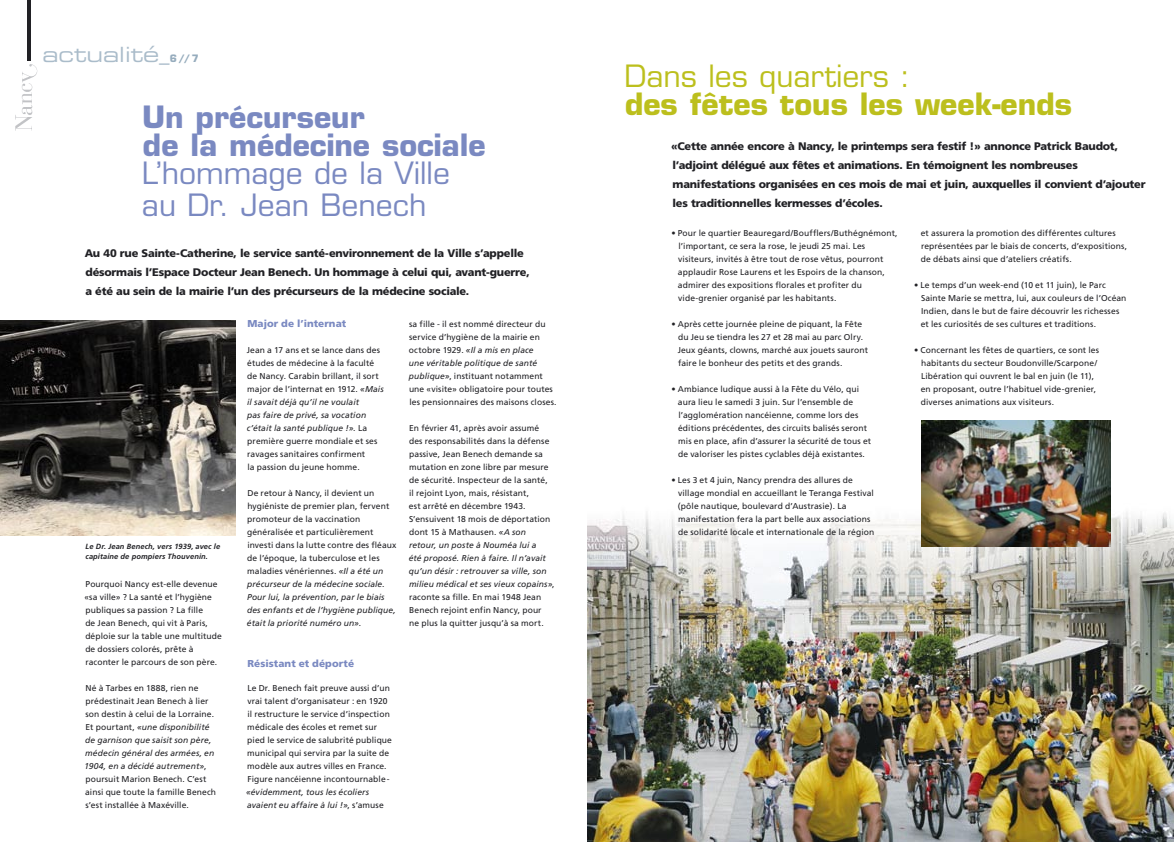
<style>
.page{position:relative;width:1174px;height:842px;background:#fff}
.page>*{position:absolute;margin:0;border:0;box-sizing:border-box;transform-origin:0 0}
.t1{font:30px/32px "Eurostile";color:#7a89c1}
.t2{font:700 30px/28px "Eurostile";color:#7a89c1}
.t3{font:700 30px "Eurostile";color:#bcbf1d}
.t4{font:30px "Eurostile";color:#bcbf1d}
.t5{font:21px "Eurostile Extended Two";color:#aabcca}
.t6{font:900 11px/19px "Frutiger";letter-spacing:-.02em;color:#212125}
.t7{font:900 10px "Frutiger";letter-spacing:.005em;color:#7a89c1}
.t8{font:8.5px/13px "Frutiger";letter-spacing:.01em;color:#212125}
.t9{font:italic 8.5px/13px "Frutiger";letter-spacing:.01em;color:#212125}
.t10{font:italic 700 7.5px/10px "Frutiger";letter-spacing:.015em;color:#212125}
.s1{font-family:"Eurostile";font-stretch:condensed;color:#96acbd}
.s2{font-family:"Eurostile";font-weight:700;font-size:10px;color:#96acbd}
.s3{font-style:italic}
.s4{font-style:normal}
</style>
<div class="page">
<hr style="left:27px;top:0;width:3px;height:61px;background:#212125">
<img style="left:15px;top:58px;width:23px;height:73px">
<div style="left:14px;top:82px;width:7px;height:25px;background:#fff"></div>
<img style="left:587px;top:455px;width:587px;height:387px">
<img style="left:0;top:320px;width:235px;height:216px">
<img style="left:921px;top:420px;width:189px;height:126px">
<h2 class="t5" style="left:43px;top:40px;width:158px">actualité<span class="s1">_</span><span class="s2">6 // 7</span></h2>
<h1 class="t2" style="left:142px;top:103px;width:345px">Un précurseur<br>de la médecine sociale</h1>
<h1 class="t1" style="left:142px;top:157px;width:310px">L’hommage de la Ville au Dr. Jean Benech</h1>
<p class="t6" style="left:85px;top:244px;width:446px">Au 40 rue Sainte-Catherine, le service santé-environnement de la Ville s’appelle désormais l’Espace Docteur Jean Benech. Un hommage à celui qui, avant-guerre, a été au sein de la mairie l’un des précurseurs de la médecine sociale.</p>
<p class="t10" style="left:86px;top:541px;width:136px">Le Dr. Jean Benech, vers 1939, avec le capitaine de pompiers Thouvenin.</p>
<p class="t8" style="left:84px;top:578px;width:139px">Pourquoi Nancy est-elle devenue «sa ville» ? La santé et l’hygiène publiques sa passion ? La fille<br>de Jean Benech, qui vit à Paris, déploie sur la table une multitude de dossiers colorés, prête à raconter le parcours de son père.</p>
<p class="t8" style="left:84px;top:682px;width:133px">Né à Tarbes en 1888, rien ne prédestinait Jean Benech à lier son destin à celui de la Lorraine.<br>Et pourtant, <span class="s3">«une disponibilité de garnison que saisit son père, médecin général des armées, en<br>1904, en a décidé autrement»</span>, poursuit Marion Benech. C’est ainsi que toute la famille Benech s’est installée à Maxéville.</p>
<p class="t7" style="left:247px;top:318px;width:100px">Major de l’internat</p>
<p class="t8" style="left:247px;top:344px;width:138px">Jean a 17 ans et se lance dans des études de médecine à la faculté de Nancy. Carabin brillant, il sort major de l’internat en 1912. <span class="s3">«Mais il savait déjà qu’il ne voulait<br>pas faire de privé, sa vocation c’était la santé publique !».</span> La première guerre mondiale et ses ravages sanitaires confirment<br>la passion du jeune homme.</p>
<p class="t8" style="left:247px;top:487px;width:151px">De retour à Nancy, il devient un hygiéniste de premier plan, fervent promoteur de la vaccination généralisée et particulièrement investi dans la lutte contre des fléaux de l’époque, la tuberculose et les maladies vénériennes. <span class="s3">«Il a été un précurseur de la médecine sociale.<br>Pour lui, la prévention, par le biais des enfants et de l’hygiène publique, était la priorité numéro un»</span>.</p>
<p class="t7" style="left:247px;top:657px;width:108px">Résistant et déporté</p>
<p class="t8" style="left:247px;top:682px;width:146px">Le Dr. Benech fait preuve aussi d’un vrai talent d’organisateur : en 1920 il restructure le service d’inspection médicale des écoles et remet sur pied le service de salubrité publique municipal qui servira par la suite de modèle aux autres villes en France.<br>Figure nancéienne incontournable -</p>
<p class="t9" style="left:246px;top:786px;width:139px">«évidemment, tous les écoliers avaient eu affaire à lui !»<span class="s4">, s’amuse</span></p>
<p class="t8" style="left:409px;top:318px;width:149px">sa fille - il est nommé directeur du service d’hygiène de la mairie en octobre 1929. <span class="s3">«Il a mis en place<br>une véritable politique de santé publique»</span>, instituant notamment une «visite» obligatoire pour toutes les pensionnaires des maisons closes.</p>
<p class="t8" style="left:409px;top:422px;width:147px">En février 41, après avoir assumé<br>des responsabilités dans la défense passive, Jean Benech demande sa mutation en zone libre par mesure de sécurité. Inspecteur de la santé,<br>il rejoint Lyon, mais, résistant,<br>est arrêté en décembre 1943.<br>S’ensuivent 18 mois de déportation dont 15 à Mathausen. <span class="s3">«A son retour, un poste à Nouméa lui a<br>été proposé. Rien à faire. Il n’avait qu’un désir : retrouver sa ville, son milieu médical et ses vieux copains»</span>, raconte sa fille. En mai 1948 Jean Benech rejoint enfin Nancy, pour<br>ne plus la quitter jusqu’à sa mort.</p>
<h1 class="t4" style="left:624px;top:58px;width:288px">Dans les quartiers :</h1>
<h1 class="t3" style="left:625px;top:85px;width:448px">des fêtes tous les week-ends</h1>
<p class="t6" style="left:671px;top:136px;width:476px">«Cette année encore à Nancy, le printemps sera festif !» annonce Patrick Baudot, l’adjoint délégué aux fêtes et animations. En témoignent les nombreuses manifestations organisées en ces mois de mai et juin, auxquelles il convient d’ajouter les traditionnelles kermesses d’écoles.</p>
<p class="t8" style="left:678px;top:227px;width:221px;text-indent:-7px">• Pour le quartier Beauregard/Boufflers/Buthégnémont, l’important, ce sera la rose, le jeudi 25 mai. Les visiteurs, invités à être tout de rose vêtus, pourront applaudir Rose Laurens et les Espoirs de la chanson, admirer des expositions florales et profiter du vide-grenier organisé par les habitants.</p>
<p class="t8" style="left:677px;top:318px;width:192px;text-indent:-6px">• Après cette journée pleine de piquant, la Fête du Jeu se tiendra les 27 et 28 mai au parc Olry.<br>Jeux géants, clowns, marché aux jouets sauront faire le bonheur des petits et des grands.</p>
<p class="t8" style="left:678px;top:383px;width:195px;text-indent:-7px">• Ambiance ludique aussi à la Fête du Vélo, qui aura lieu le samedi 3 juin. Sur l’ensemble de l’agglomération nancéienne, comme lors des éditions précédentes, des circuits balisés seront mis en place, afin d’assurer la sécurité de tous et de valoriser les pistes cyclables déjà existantes.</p>
<p class="t8" style="left:678px;top:474px;width:198px;text-indent:-7px">• Les 3 et 4 juin, Nancy prendra des allures de village mondial en accueillant le Teranga Festival (pôle nautique, boulevard d’Austrasie). La manifestation fera la part belle aux associations de solidarité locale et internationale de la région</p>
<p class="t8" style="left:920px;top:227px;width:208px">et assurera la promotion des différentes cultures représentées par le biais de concerts, d’expositions, de débats ainsi que d’ateliers créatifs.</p>
<p class="t8" style="left:920px;top:279px;width:207px;text-indent:-7px">• Le temps d’un week-end (10 et 11 juin), le Parc Sainte Marie se mettra, lui, aux couleurs de l’Océan Indien, dans le but de faire découvrir les richesses et les curiosités de ses cultures et traditions.</p>
<p class="t8" style="left:920px;top:344px;width:180px;text-indent:-7px">• Concernant les fêtes de quartiers, ce sont les habitants du secteur Boudonville/Scarpone/ Libération qui ouvrent le bal en juin (le 11), en proposant, outre l’habituel vide-grenier, diverses animations aux visiteurs.</p>
</div>
